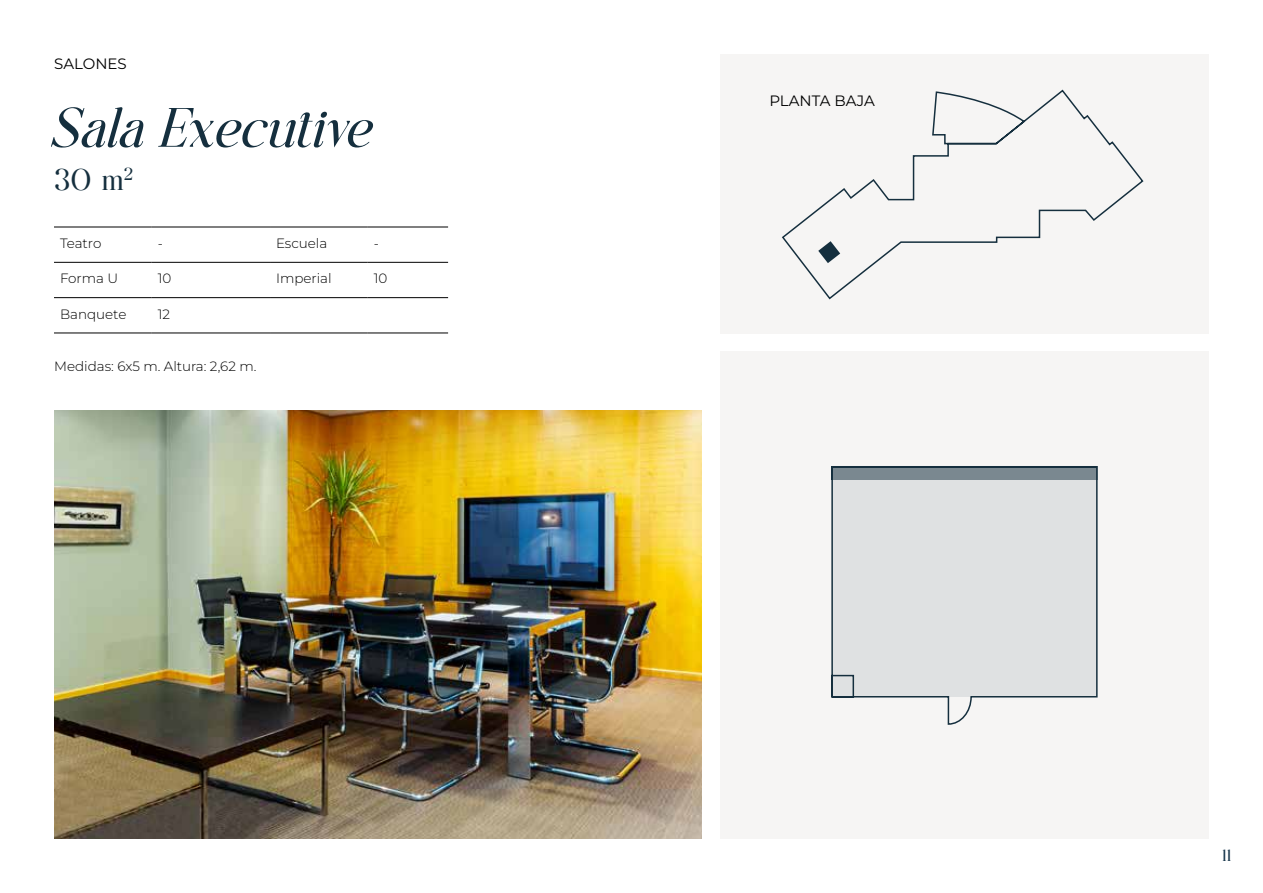
<style>
.page{position:relative;width:1263px;height:893px;background:#fff}
.page>*{position:absolute;margin:0;border:0;box-sizing:border-box;transform-origin:0 0}
.t1{font:italic 55.5px "Grachy Firatte";letter-spacing:-.01em;color:#152f3e}
.t2{font:30px "Grachy Firatte";color:#152f3e}
.t3{font:16.5px "Grachy Firatte";color:#16354b}
.t4{font:15px "Montserrat";color:#000}
.t5{font:300 13.5px "Montserrat";color:#000}
</style>
<div class="page">
<div style="left:720px;top:54px;width:489px;height:280px;background:#f6f5f4"></div>
<div style="left:720px;top:352px;width:489px;height:487px;background:#f6f5f4"></div>
<svg style="left:782px;top:89px;width:362px;height:211px"></svg>
<hr style="left:54px;top:227px;width:98px;height:1px;background:#000">
<hr style="left:152px;top:227px;width:118px;height:1px;background:#000">
<hr style="left:270px;top:227px;width:98px;height:1px;background:#000">
<hr style="left:368px;top:227px;width:80px;height:1px;background:#000">
<hr style="left:54px;top:262px;width:98px;height:1px;background:#000">
<hr style="left:152px;top:262px;width:118px;height:1px;background:#000">
<hr style="left:270px;top:262px;width:98px;height:1px;background:#000">
<hr style="left:368px;top:262px;width:80px;height:1px;background:#000">
<hr style="left:54px;top:297px;width:98px;height:1px;background:#000">
<hr style="left:152px;top:297px;width:118px;height:1px;background:#000">
<hr style="left:270px;top:297px;width:98px;height:1px;background:#000">
<hr style="left:368px;top:297px;width:80px;height:1px;background:#000">
<hr style="left:54px;top:333px;width:98px;height:1px;background:#000">
<hr style="left:152px;top:333px;width:118px;height:1px;background:#000">
<hr style="left:270px;top:333px;width:98px;height:1px;background:#000">
<hr style="left:368px;top:333px;width:80px;height:1px;background:#000">
<svg style="left:818px;top:241px;width:22px;height:22px"></svg>
<svg style="left:831px;top:466px;width:267px;height:259px"></svg>
<div style="left:832px;top:467px;width:265px;height:230px;background:#dfe1e2"></div>
<div style="left:832px;top:467px;width:265px;height:13px;background:#7a8890"></div>
<img style="left:54px;top:411px;width:648px;height:428px">
<p class="t4" style="left:54px;top:53px;width:74px">SALONES</p>
<h1 class="t1" style="left:54px;top:97px;width:320px">Sala Executive</h1>
<h2 class="t2" style="left:54px;top:163px;width:81px">30 m<sup>2</sup></h2>
<p class="t5" style="left:60px;top:234px;width:43px">Teatro</p>
<p class="t5" style="left:158px;top:234px;width:7px">-</p>
<p class="t5" style="left:276px;top:234px;width:53px">Escuela</p>
<p class="t5" style="left:374px;top:234px;width:7px">-</p>
<p class="t5" style="left:60px;top:270px;width:60px">Forma U</p>
<p class="t5" style="left:158px;top:270px;width:15px">10</p>
<p class="t5" style="left:276px;top:270px;width:57px">Imperial</p>
<p class="t5" style="left:374px;top:270px;width:15px">10</p>
<p class="t5" style="left:60px;top:305px;width:68px">Banquete</p>
<p class="t5" style="left:158px;top:305px;width:14px">12</p>
<p class="t5" style="left:54px;top:357px;width:204px">Medidas: 6x5 m. Altura: 2,62 m.</p>
<p class="t4" style="left:769px;top:90px;width:107px">PLANTA BAJA</p>
<p class="t3" style="left:1222px;top:846px;width:11px">11</p>
</div>
